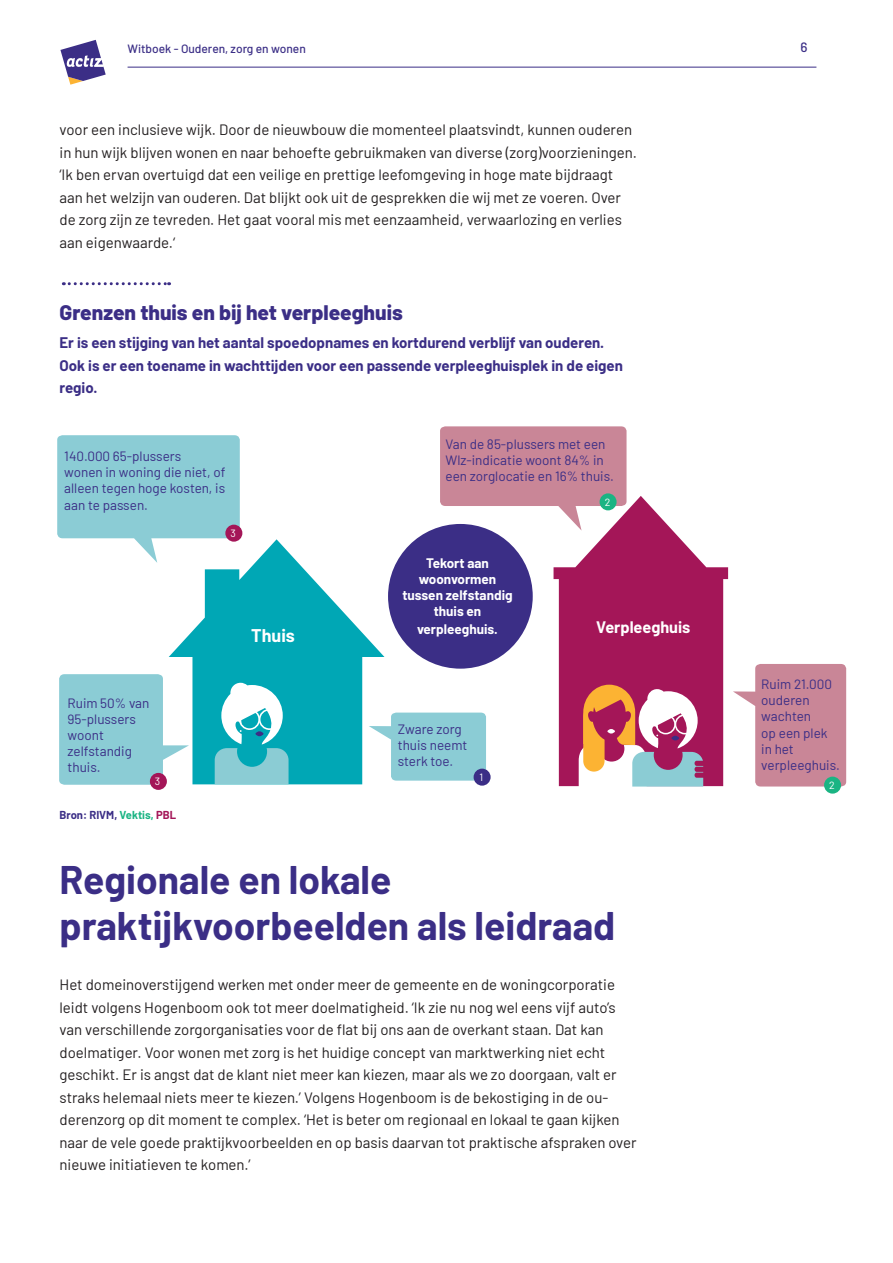
<style>
.page{position:relative;width:893px;height:1263px;background:#fff}
.page>*{position:absolute;margin:0;border:0;box-sizing:border-box;transform-origin:0 0}
.Titel_64pt{font:700 39px "Barlow";color:#3b2e86}
.Koppen{font:800 21px "Barlow";color:#3b2e86}
.Koppen-2{font:700 18px "Barlow";color:#fff}
.Koppen-3{font:700 16.2px "Barlow";color:#fff}
.Platte_tekst{font:15px/22.5px "Barlow";color:#231f20}
.Koppen-4{font:700 15px/22.5px "Barlow";color:#3b2e86}
.t1{font:13.5px/16.2px "Barlow";color:#3b2e86}
.Koppen-5{font:700 13.5px/16.2px "Barlow";color:#fff;text-align:center}
.t2{font:500 13.5px "Barlow";color:#3b2e86}
.t3{font:500 12px "Barlow";color:#3b2e86}
.Koppen-6{font:700 11.25px "Barlow";color:#3b2e86}
.t4{font:10.5px "Barlow";color:#fff}
.s1{color:#1ab483}
.s2{color:#a41658}
</style>
<div class="page">
<svg style="left:60px;top:40px;width:46px;height:45px"></svg>
<hr style="left:128px;top:67px;width:688px;height:1px;background:#3b2e86">
<svg style="left:63px;top:282px;width:107px;height:3px"></svg>
<div style="left:388px;top:524px;width:145px;height:145px;background:#3b2e86;border-radius:50%"></div>
<svg style="left:384px;top:712px;width:102px;height:69px;background:#93cfd7"></svg>
<svg style="left:59px;top:674px;width:110px;height:111px;background:#91ced7"></svg>
<svg style="left:57px;top:435px;width:183px;height:128px;background:#99d2da"></svg>
<svg style="left:733px;top:664px;width:113px;height:122px"></svg>
<svg style="left:440px;top:426px;width:186px;height:105px"></svg>
<svg style="left:169px;top:539px;width:215px;height:245px;fill:#00a7b5"></svg>
<svg style="left:554px;top:496px;width:174px;height:290px;fill:#a41658"></svg>
<svg style="left:579px;top:685px;width:128px;height:102px"></svg>
<svg style="left:215px;top:683px;width:74px;height:101px"></svg>
<div style="left:239px;top:709px;width:21px;height:21px;border:2px solid #fff;border-radius:50%"></div>
<div style="left:259px;top:709px;width:21px;height:21px;border:2px solid #fff;border-radius:50%"></div>
<div style="left:225px;top:525px;width:17px;height:17px;background:#a41658;border-radius:50%"></div>
<div style="left:600px;top:493px;width:17px;height:17px;background:#1ab483;border-radius:50%"></div>
<div style="left:824px;top:777px;width:17px;height:17px;background:#1ab483;border-radius:50%"></div>
<div style="left:150px;top:773px;width:17px;height:17px;background:#a41658;border-radius:50%"></div>
<div style="left:474px;top:769px;width:17px;height:17px;background:#3b2e86;border-radius:50%"></div>
<p class="t3" style="left:128px;top:39px;width:180px">Witboek - Ouderen, zorg en wonen</p>
<p class="t2" style="left:800px;top:37px;width:9px">6</p>
<p class="Platte_tekst" style="left:60px;top:117px;width:579px">voor een inclusieve wijk. Door de nieuwbouw die momenteel plaatsvindt, kunnen ouderen in hun wijk blijven wonen en naar behoefte gebruikmaken van diverse (zorg)voorzieningen. ‘Ik ben ervan overtuigd dat een veilige en prettige leefomgeving in hoge mate bijdraagt aan het welzijn van ouderen. Dat blijkt ook uit de gesprekken die wij met ze voeren. Over de zorg zijn ze tevreden. Het gaat vooral mis met eenzaamheid, verwaarlozing en verlies aan eigenwaarde.‘</p>
<p class="Koppen" style="left:60px;top:296px;width:345px">Grenzen thuis en bij het verpleeghuis</p>
<p class="Koppen-4" style="left:60px;top:330px;width:565px">Er is een stijging van het aantal spoedopnames en kortdurend verblijf van ouderen.<br>Ook is er een toename in wachttijden voor een passende verpleeghuisplek in de eigen regio.</p>
<p class="t1" style="left:64px;top:447px;width:119px">140.000 65-plussers</p>
<p class="t1" style="left:64px;top:463px;width:163px;text-align:justify">wonen in woning die niet, of alleen tegen hoge kosten, is aan te passen.</p>
<p class="t4" style="left:230px;top:526px;width:7px">3</p>
<p class="t1" style="left:446px;top:435px;width:170px">Van de 85-plussers met een<br>Wlz-indicatie woont 84% in een zorglocatie en 16% thuis.</p>
<p class="t4" style="left:605px;top:494px;width:7px">2</p>
<p class="Koppen-5" style="left:426px;top:554px;width:64px">Tekort aan</p>
<p class="Koppen-5" style="left:419px;top:570px;width:79px">woonvormen</p>
<p class="Koppen-5" style="left:402px;top:586px;width:112px">tussen zelfstandig thuis en</p>
<p class="Koppen-5" style="left:417px;top:620px;width:82px">verpleeghuis.</p>
<p class="Koppen-2" style="left:251px;top:622px;width:45px">Thuis</p>
<p class="Koppen-3" style="left:596px;top:615px;width:96px">Verpleeghuis</p>
<p class="t1" style="left:68px;top:694px;width:83px">Ruim 50% van</p>
<p class="t1" style="left:68px;top:710px;width:70px">95-plussers woont</p>
<p class="t1" style="left:68px;top:742px;width:66px">zelfstandig thuis.</p>
<p class="t4" style="left:155px;top:774px;width:7px">3</p>
<p class="Koppen-6" style="left:60px;top:807px;width:118px">Bron: RIVM, <span class="s1">Vektis,</span> <span class="s2">PBL</span></p>
<p class="t1" style="left:398px;top:720px;width:71px">Zware zorg thuis neemt sterk toe.</p>
<p class="t4" style="left:480px;top:770px;width:5px">1</p>
<p class="Titel_64pt" style="left:60px;top:851px;width:333px">Regionale en lokale</p>
<p class="Titel_64pt" style="left:60px;top:897px;width:557px">praktijkvoorbeelden als leidraad</p>
<p class="Platte_tekst" style="left:60px;top:972px;width:579px">Het domeinoverstijgend werken met onder meer de gemeente en de woningcorporatie leidt volgens Hogenboom ook tot meer doelmatigheid. ‘Ik zie nu nog wel eens vijf auto’s van verschillende zorgorganisaties voor de flat bij ons aan de overkant staan. Dat kan doelmatiger. Voor wonen met zorg is het huidige concept van marktwerking niet echt geschikt. Er is angst dat de klant niet meer kan kiezen, maar als we zo doorgaan, valt er straks helemaal niets meer te kiezen.’ Volgens Hogenboom is de bekostiging in de ou&shy;derenzorg op dit moment te complex. ‘Het is beter om regionaal en lokaal te gaan kijken naar de vele goede praktijkvoorbeelden en op basis daarvan tot praktische afspraken over nieuwe initiatieven te komen.’</p>
<p class="t1" style="left:761px;top:675px;width:72px">Ruim 21.000</p>
<p class="t1" style="left:761px;top:691px;width:50px">ouderen</p>
<p class="t1" style="left:761px;top:707px;width:51px">wachten</p>
<p class="t1" style="left:761px;top:723px;width:68px">op een plek</p>
<p class="t1" style="left:761px;top:740px;width:34px">in het</p>
<p class="t1" style="left:761px;top:756px;width:80px">verpleeghuis.</p>
<p class="t4" style="left:829px;top:778px;width:7px">2</p>
</div>
